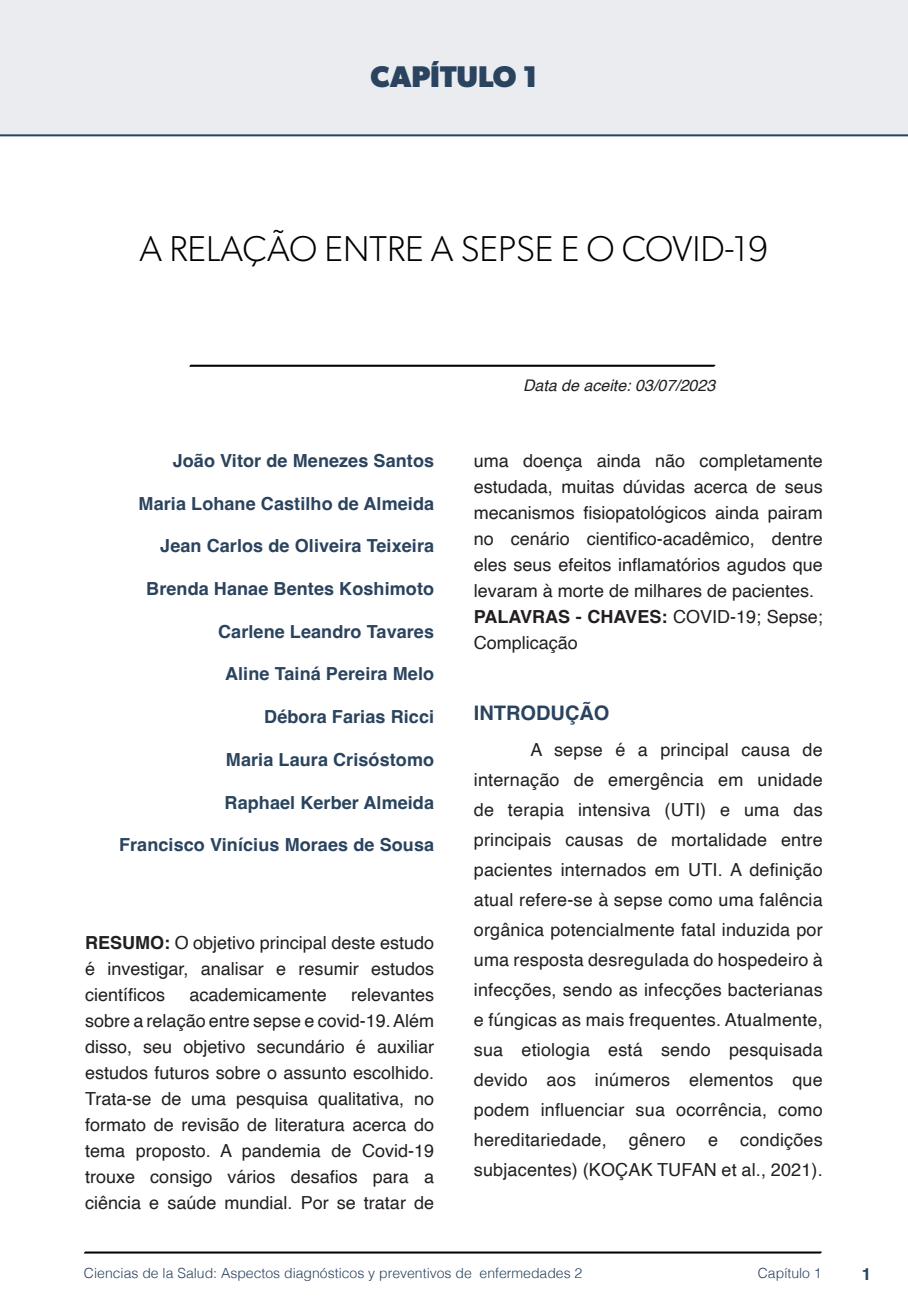
<style>
.page{position:relative;width:908px;height:1304px;background:#fff}
.page>*{position:absolute;margin:0;border:0;box-sizing:border-box;transform-origin:0 0}
.nome_artigos{font:300 36px "Gibson";color:#000}
.capítulos{font:700 30px "Gibson";color:#2a435e}
.TITULOS{font:700 20px "Helvetica";color:#2a435e}
.Resumos_e_PC_TXT{font:18px/26px "Helvetica";color:#231f20;text-align:justify}
.txt{font:18px/30px "Helvetica";letter-spacing:.01em;color:#231f20;text-align:justify}
.nome_autores{font:700 18px "Helvetica";letter-spacing:.005em;color:#2a435e}
.t1{font:700 16.8px "Helvetica";color:#2a435e}
.t2{font:italic 16px "Helvetica";color:#231f20}
.t3{font:300 14px "Helvetica";color:#2a435e}
.s1{font-weight:700}
</style>
<div class="page">
<svg style="left:84px;top:1251px;width:737px;height:3px;background:#515151"></svg>
<div style="left:0;top:0;width:907px;height:136px;background:#eaecef"></div>
<svg style="left:189px;top:364px;width:526px;height:3px;background:#4f4f4f"></svg>
<div style="left:64px;top:74px;width:61px;height:54px;background:#eaecef"></div>
<p class="capítulos" style="left:370px;top:58px;width:168px">CAPÍTULO 1</p>
<p class="nome_artigos" style="left:139px;top:227px;width:630px">A RELAÇÃO ENTRE A SEPSE E O COVID-19</p>
<p class="nome_autores" style="left:173px;top:450px;width:263px">João Vitor de Menezes Santos</p>
<p class="nome_autores" style="left:139px;top:492px;width:297px">Maria Lohane Castilho de Almeida</p>
<p class="nome_autores" style="left:160px;top:535px;width:275px">Jean Carlos de Oliveira Teixeira</p>
<p class="nome_autores" style="left:146px;top:578px;width:289px">Brenda Hanae Bentes Koshimoto</p>
<p class="nome_autores" style="left:218px;top:620px;width:217px">Carlene Leandro Tavares</p>
<p class="nome_autores" style="left:225px;top:663px;width:210px">Aline Tainá Pereira Melo</p>
<p class="nome_autores" style="left:264px;top:706px;width:171px">Débora Farias Ricci</p>
<p class="nome_autores" style="left:226px;top:748px;width:209px">Maria Laura Crisóstomo</p>
<p class="nome_autores" style="left:224px;top:791px;width:211px">Raphael Kerber Almeida</p>
<p class="nome_autores" style="left:119px;top:834px;width:316px">Francisco Vinícius Moraes de Sousa</p>
<p class="Resumos_e_PC_TXT" style="left:85px;top:930px;width:350px"><span class="s1">RESUMO:</span> O objetivo principal deste estudo é investigar, analisar e resumir estudos científicos</p>
<p class="Resumos_e_PC_TXT" style="left:189px;top:982px;width:139px">academicamente</p>
<p class="Resumos_e_PC_TXT" style="left:85px;top:982px;width:350px;text-indent:266px">relevantes sobre a relação entre sepse e covid-19. Além disso, seu objetivo secundário é auxiliar estudos futuros sobre o assunto escolhido.<br>Trata-se de uma pesquisa qualitativa, no formato de revisão de literatura acerca do tema proposto. A pandemia de Covid-19 trouxe consigo vários desafios para a ciência e saúde mundial. Por se tratar de</p>
<p class="t2" style="left:523px;top:373px;width:194px">Data de aceite: 03/07/2023</p>
<p class="Resumos_e_PC_TXT" style="left:473px;top:448px;width:350px">uma doença ainda não completamente estudada, muitas dúvidas acerca de seus mecanismos fisiopatológicos ainda pairam no cenário cientifico-acadêmico, dentre eles seus efeitos inflamatórios agudos que levaram à morte de milhares de pacientes.</p>
<p class="Resumos_e_PC_TXT" style="left:473px;top:604px;width:350px"><span class="s1">PALAVRAS - CHAVES:</span> COVID-19; Sepse;<br>Complicação</p>
<p class="TITULOS" style="left:473px;top:701px;width:137px">INTRODUÇÃO</p>
<p class="txt" style="left:473px;top:735px;width:350px;text-indent:57px">A sepse é a principal causa de internação de emergência em unidade de terapia intensiva (UTI) e uma das principais causas de mortalidade entre pacientes internados em UTI. A definição atual refere-se à sepse como uma falência orgânica potencialmente fatal induzida por uma resposta desregulada do hospedeiro à infecções, sendo as infecções bacterianas e fúngicas as mais frequentes. Atualmente, sua etiologia está sendo pesquisada devido aos inúmeros elementos que podem influenciar sua ocorrência, como hereditariedade, gênero e condições subjacentes) (KOÇAK TUFAN et al., 2021).</p>
<p class="t3" style="left:84px;top:1261px;width:499px">Ciencias de la Salud: Aspectos diagnósticos y preventivos de enfermedades 2</p>
<p class="t3" style="left:757px;top:1261px;width:65px">Capítulo 1</p>
<p class="t1" style="left:861px;top:1264px;width:11px">1</p>
</div>
